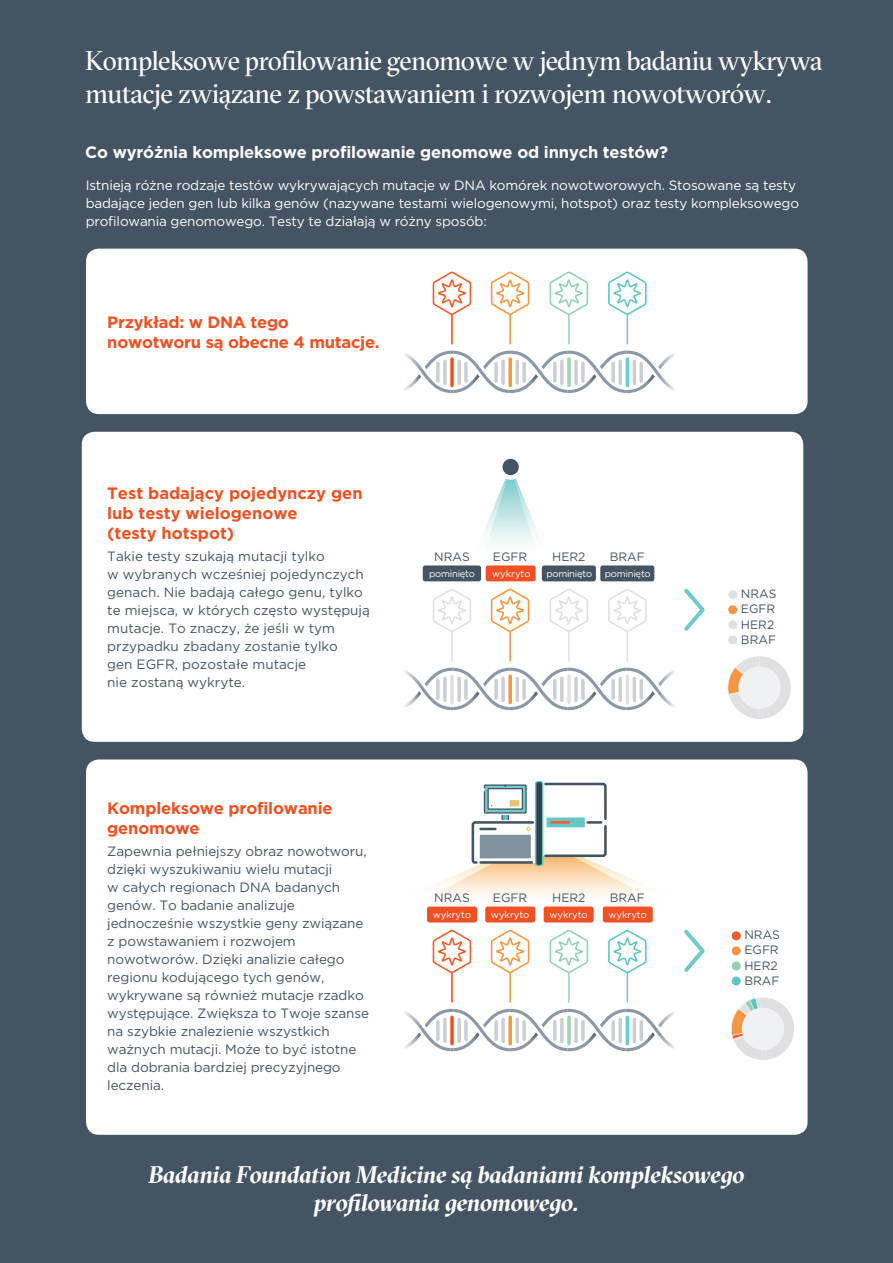
<style>
.page{position:relative;width:893px;height:1263px;background:#445463}
.page>*{position:absolute;margin:0;border:0;box-sizing:border-box;transform-origin:0 0}
.t1{font:27px/32.4px "GT Sectra Fine";letter-spacing:-.03em;color:#fff}
.t2{font:italic 700 24px/28.8px "GT Sectra Fine";letter-spacing:-.025em;color:#fff;text-align:center}
.t3{font:700 16.5px/19.8px "Gotham";letter-spacing:-.01em;color:#f05022}
.t4{font:700 16.5px "Gotham";letter-spacing:-.01em;color:#fff}
.t5{font:13.5px/18px "Gotham";letter-spacing:-.01em;color:#445463}
.t6{font:13.5px/18px "Gotham";letter-spacing:-.015em;color:#fff}
.t7{font:12.15px/15.1px "Gotham";color:#445463}
.t8{font:9.45px "Gotham";color:#fff}
.t9{font:9.45px "Gotham";letter-spacing:-.025em;color:#fff}
</style>
<div class="page">
<div style="left:86px;top:249px;width:722px;height:165px;background:#fff;border-radius:13px"></div>
<div style="left:82px;top:432px;width:721px;height:310px;background:#fff;border-radius:13px"></div>
<div style="left:86px;top:759px;width:722px;height:376px;background:#fff;border-radius:13px"></div>
<div style="left:485px;top:907px;width:50px;height:15px;background:#f05022;border-radius:2px"></div>
<div style="left:544px;top:907px;width:50px;height:15px;background:#f05022;border-radius:2px"></div>
<div style="left:603px;top:907px;width:50px;height:15px;background:#f05022;border-radius:2px"></div>
<hr style="left:451px;top:299px;width:2px;height:45px;background:#f05022">
<svg style="left:432px;top:271px;width:40px;height:45px"></svg>
<hr style="left:509px;top:299px;width:2px;height:45px;background:#f79837">
<svg style="left:490px;top:271px;width:40px;height:45px"></svg>
<hr style="left:568px;top:299px;width:2px;height:45px;background:#9fd4b2">
<svg style="left:549px;top:271px;width:40px;height:45px"></svg>
<hr style="left:627px;top:299px;width:1px;height:45px;background:#6fcaca">
<svg style="left:608px;top:271px;width:39px;height:45px"></svg>
<svg style="left:405px;top:351px;width:270px;height:42px"></svg>
<img style="left:658px;top:371px;width:17px;height:20px">
<svg style="left:727px;top:656px;width:64px;height:63px"></svg>
<div style="left:738px;top:666px;width:43px;height:43px;background:#f0f1f3;border-radius:50%"></div>
<div style="left:728px;top:620px;width:9px;height:9px;background:#e0e0e2;border-radius:50%"></div>
<div style="left:728px;top:590px;width:9px;height:9px;background:#e0e0e2;border-radius:50%"></div>
<div style="left:728px;top:605px;width:9px;height:9px;background:#f79642;border-radius:50%"></div>
<div style="left:728px;top:635px;width:9px;height:9px;background:#e0e0e2;border-radius:50%"></div>
<img style="left:485px;top:480px;width:51px;height:64px">
<svg style="left:502px;top:458px;width:17px;height:22px"></svg>
<hr style="left:451px;top:617px;width:2px;height:44px;background:#e0e0e2">
<div style="left:423px;top:565px;width:58px;height:16px;background:#445463;border-radius:2px"></div>
<div style="left:542px;top:565px;width:54px;height:16px;background:#445463;border-radius:2px"></div>
<div style="left:600px;top:565px;width:54px;height:16px;background:#445463;border-radius:2px"></div>
<svg style="left:432px;top:589px;width:39px;height:43px"></svg>
<hr style="left:509px;top:617px;width:2px;height:44px;background:#f79642">
<div style="left:486px;top:565px;width:50px;height:16px;background:#f05022;border-radius:2px"></div>
<svg style="left:490px;top:588px;width:40px;height:45px"></svg>
<hr style="left:568px;top:617px;width:2px;height:44px;background:#e0e0e2">
<svg style="left:549px;top:589px;width:39px;height:43px"></svg>
<hr style="left:627px;top:617px;width:1px;height:44px;background:#e0e0e2">
<svg style="left:608px;top:589px;width:39px;height:44px"></svg>
<img style="left:662px;top:670px;width:13px;height:14px">
<svg style="left:405px;top:668px;width:257px;height:42px"></svg>
<img style="left:658px;top:688px;width:17px;height:20px">
<svg style="left:684px;top:588px;width:21px;height:43px"></svg>
<svg style="left:731px;top:997px;width:63px;height:63px"></svg>
<div style="left:742px;top:1007px;width:42px;height:43px;background:#f0f1f3;border-radius:50%"></div>
<div style="left:732px;top:961px;width:9px;height:9px;background:#94d1b1;border-radius:50%"></div>
<div style="left:732px;top:931px;width:9px;height:9px;background:#f15a2a;border-radius:50%"></div>
<div style="left:732px;top:946px;width:9px;height:9px;background:#f79642;border-radius:50%"></div>
<div style="left:732px;top:976px;width:9px;height:9px;background:#5fc5c2;border-radius:50%"></div>
<img style="left:427px;top:906px;width:225px;height:2px">
<img style="left:485px;top:907px;width:50px;height:1px">
<img style="left:544px;top:907px;width:50px;height:1px">
<img style="left:603px;top:907px;width:50px;height:1px">
<img style="left:432px;top:858px;width:214px;height:38px">
<div style="left:484px;top:785px;width:42px;height:28px;background:#6fcaca"></div>
<div style="left:484px;top:784px;width:43px;height:29px;border:1px solid #445463"></div>
<div style="left:488px;top:789px;width:34px;height:20px;background:#fff"></div>
<div style="left:487px;top:788px;width:36px;height:22px;border:1px solid #445463"></div>
<svg style="left:543px;top:782px;width:64px;height:76px"></svg>
<div style="left:546px;top:817px;width:39px;height:10px;background:#65c7c6"></div>
<hr style="left:552px;top:821px;width:17px;height:3px;background:#f15d32">
<div style="left:536px;top:781px;width:7px;height:84px;background:#2d3e48;border-radius:2px"></div>
<div style="left:535px;top:781px;width:8px;height:85px;border:1px solid #5fc5c2;border-radius:2px"></div>
<div style="left:510px;top:800px;width:9px;height:6px;background:#e8c46e"></div>
<svg style="left:470px;top:815px;width:65px;height:50px"></svg>
<div style="left:427px;top:907px;width:50px;height:15px;background:#f05022;border-radius:2px"></div>
<hr style="left:451px;top:958px;width:2px;height:44px;background:#f05022">
<svg style="left:432px;top:929px;width:40px;height:45px"></svg>
<hr style="left:509px;top:958px;width:2px;height:44px;background:#f79837">
<svg style="left:490px;top:929px;width:40px;height:45px"></svg>
<hr style="left:568px;top:958px;width:2px;height:44px;background:#9fd4b2">
<svg style="left:549px;top:930px;width:40px;height:44px"></svg>
<hr style="left:627px;top:958px;width:1px;height:44px;background:#6fcaca">
<svg style="left:608px;top:929px;width:39px;height:45px"></svg>
<svg style="left:405px;top:1009px;width:270px;height:42px"></svg>
<svg style="left:684px;top:929px;width:21px;height:43px"></svg>
<h1 class="t1" style="left:85px;top:45px;width:739px">Kompleksowe profilowanie genomowe w jednym badaniu wykrywa mutacje związane z powstawaniem i rozwojem nowotworów.</h1>
<p class="t4" style="left:85px;top:141px;width:585px">Co wyróżnia kompleksowe profilowanie genomowe od innych testów?</p>
<p class="t6" style="left:86px;top:176px;width:715px">Istnieją różne rodzaje testów wykrywających mutacje w DNA komórek nowotworowych. Stosowane są testy badające jeden gen lub kilka genów (nazywane testami wielogenowymi, hotspot) oraz testy kompleksowego profilowania genomowego. Testy te działają w różny sposób:</p>
<p class="t3" style="left:107px;top:312px;width:274px">Przykład: w DNA tego nowotworu są obecne 4 mutacje.</p>
<p class="t3" style="left:107px;top:483px;width:257px">Test badający pojedynczy gen lub testy wielogenowe<br>(testy hotspot)</p>
<p class="t5" style="left:107px;top:547px;width:264px">Takie testy szukają mutacji tylko<br>w wybranych wcześniej pojedynczych genach. Nie badają całego genu, tylko te miejsca, w których często występują mutacje. To znaczy, że jeśli w tym przypadku zbadany zostanie tylko<br>gen EGFR, pozostałe mutacje<br>nie zostaną wykryte.</p>
<p class="t3" style="left:107px;top:798px;width:227px">Kompleksowe profilowanie genomowe</p>
<p class="t5" style="left:107px;top:842px;width:263px">Zapewnia pełniejszy obraz nowotworu, dzięki wyszukiwaniu wielu mutacji<br>w całych regionach DNA badanych genów. To badanie analizuje jednocześnie wszystkie geny związane z powstawaniem i rozwojem nowotworów. Dzięki analizie całego regionu kodującego tych genów, wykrywane są również mutacje rzadko występujące. Zwiększa to Twoje szanse na szybkie znalezienie wszystkich ważnych mutacji. Może to być istotne dla dobrania bardziej precyzyjnego leczenia.</p>
<p class="t7" style="left:493px;top:549px;width:36px">EGFR</p>
<p class="t8" style="left:492px;top:567px;width:40px">wykryto</p>
<p class="t7" style="left:434px;top:549px;width:37px">NRAS</p>
<p class="t9" style="left:429px;top:567px;width:47px">pominięto</p>
<p class="t9" style="left:546px;top:567px;width:47px">pominięto</p>
<p class="t9" style="left:605px;top:567px;width:47px">pominięto</p>
<p class="t7" style="left:552px;top:549px;width:35px">HER2</p>
<p class="t7" style="left:610px;top:549px;width:37px">BRAF</p>
<p class="t7" style="left:434px;top:890px;width:37px">NRAS</p>
<p class="t8" style="left:433px;top:908px;width:40px">wykryto</p>
<p class="t7" style="left:493px;top:890px;width:36px">EGFR</p>
<p class="t7" style="left:552px;top:890px;width:35px">HER2</p>
<p class="t7" style="left:610px;top:890px;width:37px">BRAF</p>
<p class="t8" style="left:491px;top:908px;width:40px">wykryto</p>
<p class="t8" style="left:549px;top:908px;width:40px">wykryto</p>
<p class="t8" style="left:608px;top:908px;width:40px">wykryto</p>
<p class="t7" style="left:741px;top:586px;width:37px">NRAS<br>EGFR<br>HER2<br>BRAF</p>
<p class="t7" style="left:744px;top:927px;width:37px">NRAS<br>EGFR<br>HER2<br>BRAF</p>
<h2 class="t2" style="left:149px;top:1160px;width:597px">Badania Foundation Medicine są badaniami kompleksowego profilowania genomowego.</h2>
</div>
